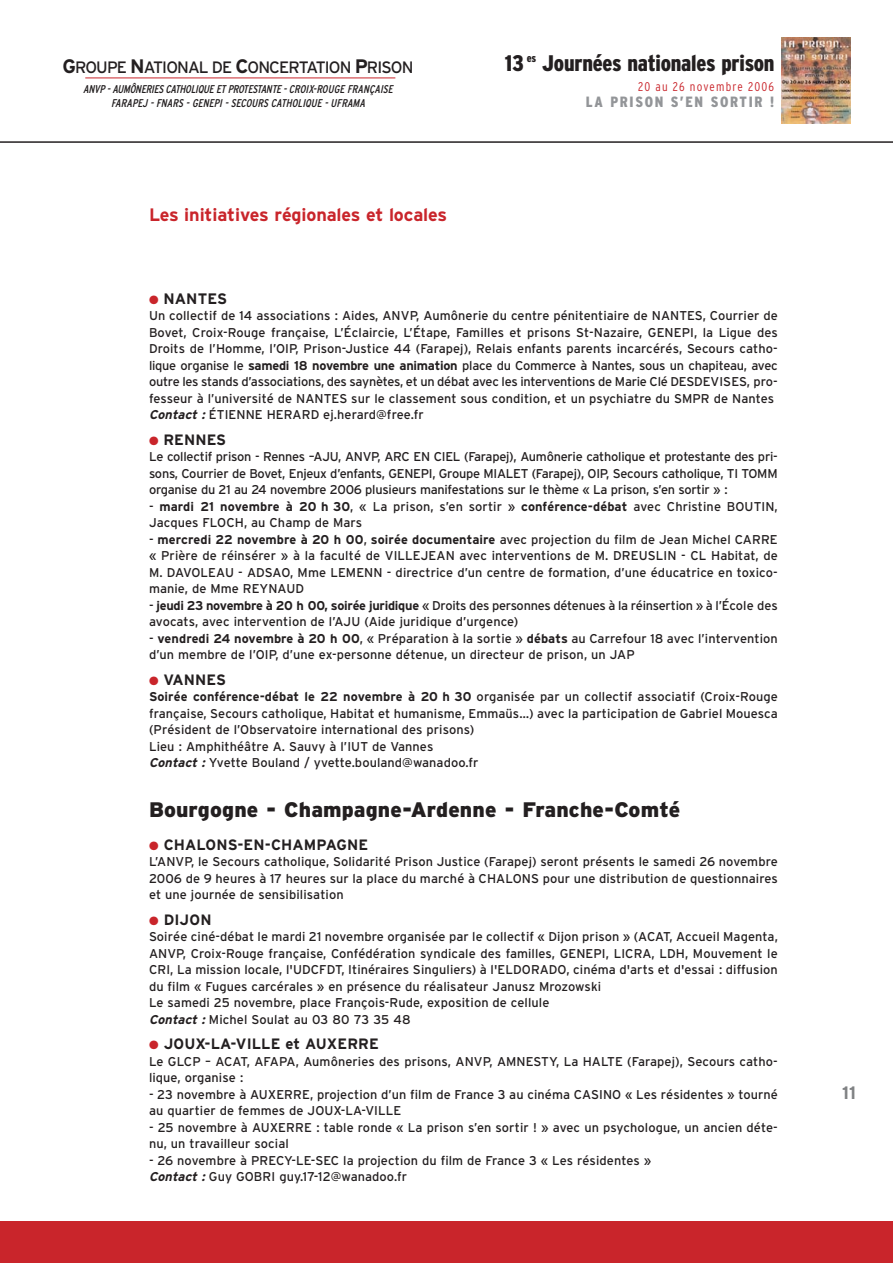
<style>
.page{position:relative;width:893px;height:1263px;background:#fff}
.page>*{position:absolute;margin:0;border:0;box-sizing:border-box;transform-origin:0 0}
.t1{font:900 condensed 22.5px "Interstate";letter-spacing:-.01em;color:#231f20}
.t2{font:900 21px "Interstate";letter-spacing:.005em;color:#231f20}
.t3{font:700 18px "Interstate";letter-spacing:-.005em;color:#c9252b}
.t4{font:700 18px "Interstate";color:#808284}
.t5{font:16.5px "Interstate";letter-spacing:-.055em;color:#231f20}
.t6{font:700 15.15px "Interstate";letter-spacing:.005em;color:#231f20}
.t7{font:700 15px "Interstate";letter-spacing:.005em;color:#231f20}
.t8{font:900 condensed 14.85px "Interstate";letter-spacing:.11em;color:#939598}
.t9{font:12.75px/16.5px "Interstate";letter-spacing:.005em;color:#231f20}
.t10{font:300 condensed 12.6px "Interstate";letter-spacing:.095em;color:#c9252b}
.t11{font:italic condensed 11.25px/14.2px "Interstate";letter-spacing:-.01em;color:#231f20;text-align:center}
.s1{font-weight:700;font-size:19.5px}
.s2{color:#c9252b}
.s3{font-weight:700}
.s4{font-weight:700;font-style:italic}
</style>
<div class="page">
<div style="left:0;top:1221px;width:892px;height:42px;background:#c9252b"></div>
<img style="left:781px;top:38px;width:69px;height:86px">
<hr style="left:0;top:141px;width:892px;height:2px;background:#231f20">
<hr style="left:85px;top:77px;width:310px;height:1px;background:#c9252b">
<p class="t5" style="left:63px;top:61px;width:352px"><span class="s1">G</span>ROUPE <span class="s1">N</span>ATIONAL DE <span class="s1">C</span>ONCERTATION <span class="s1">P</span>RISON</p>
<p class="t11" style="left:83px;top:83px;width:311px">ANVP - AUMÔNERIES CATHOLIQUE ET PROTESTANTE - CROIX-ROUGE FRANÇAISE<br>FARAPEJ - FNARS - GENEPI - SECOURS CATHOLIQUE - UFRAMA</p>
<h3 class="t3" style="left:149px;top:208px;width:300px">Les initiatives régionales et locales</h3>
<h1 class="t1" style="left:505px;top:55px;width:271px">13 <sup>es</sup> Journées nationales prison</h1>
<p class="t8" style="left:586px;top:96px;width:190px">LA PRISON S’EN SORTIR !</p>
<p class="t10" style="left:638px;top:82px;width:137px">20 au 26 novembre 2006</p>
<p class="t6" style="left:149px;top:293px;width:80px"><span class="s2">●</span> NANTES</p>
<p class="t9" style="left:149px;top:309px;width:630px">Un collectif de 14 associations : Aides, ANVP, Aumônerie du centre pénitentiaire de NANTES, Courrier de Bovet, Croix-Rouge française, L’Éclaircie, L’Étape, Familles et prisons St-Nazaire, GENEPI, la Ligue des Droits de l’Homme, l’OIP, Prison-Justice 44 (Farapej), Relais enfants parents incarcérés, Secours catho&shy;lique organise le <span class="s3">samedi 18 novembre une animation</span> place du Commerce à Nantes, sous un chapiteau, avec outre les stands d’associations, des saynètes, et un débat avec les interventions de Marie Clé DESDEVISES, pro&shy;fesseur à l’université de NANTES sur le classement sous condition, et un psychiatre du SMPR de Nantes <span class="s4">Contact :</span> ÉTIENNE HERARD ej.herard@free.fr</p>
<p class="t7" style="left:149px;top:434px;width:79px"><span class="s2">●</span> RENNES</p>
<p class="t9" style="left:149px;top:450px;width:630px;text-align:justify">Le collectif prison - Rennes –AJU, ANVP, ARC EN CIEL (Farapej), Aumônerie catholique et protestante des pri&shy;sons, Courrier de Bovet, Enjeux d’enfants, GENEPI, Groupe MIALET (Farapej), OIP, Secours catholique, TI TOMM organise du 21 au 24 novembre 2006 plusieurs manifestations sur le thème « La prison, s’en sortir » :</p>
<p class="t9" style="left:149px;top:500px;width:630px">- <span class="s3">mardi 21 novembre à 20 h 30</span>, « La prison, s’en sortir » <span class="s3">conférence-débat</span> avec Christine BOUTIN,<br>Jacques FLOCH, au Champ de Mars</p>
<p class="t9" style="left:149px;top:533px;width:630px;text-align:justify">- <span class="s3">mercredi 22 novembre à 20 h 00</span>, <span class="s3">soirée documentaire</span> avec projection du film de Jean Michel CARRE « Prière de réinsérer » à la faculté de VILLEJEAN avec interventions de M. DREUSLIN - CL Habitat, de M. DAVOLEAU - ADSAO, Mme LEMENN - directrice d’un centre de formation, d’une éducatrice en toxico&shy;manie, de Mme REYNAUD</p>
<p class="t9" style="left:149px;top:599px;width:630px">- <span class="s3">jeudi 23 novembre à 20 h 00, soirée juridique</span> « Droits des personnes détenues à la réinsertion » à l’École des avocats, avec intervention de l’AJU (Aide juridique d’urgence)</p>
<p class="t9" style="left:149px;top:632px;width:630px">- <span class="s3">vendredi 24 novembre à 20 h 00</span>, « Préparation à la sortie » <span class="s3">débats</span> au Carrefour 18 avec l’intervention d’un membre de l’OIP, d’une ex-personne détenue, un directeur de prison, un JAP</p>
<p class="t7" style="left:149px;top:674px;width:79px"><span class="s2">●</span> VANNES</p>
<p class="t9" style="left:149px;top:690px;width:630px"><span class="s3">Soirée conférence-débat le 22 novembre à 20 h 30</span> organisée par un collectif associatif (Croix-Rouge française, Secours catholique, Habitat et humanisme, Emmaüs…) avec la participation de Gabriel Mouesca (Président de l’Observatoire international des prisons)<br>Lieu : Amphithéâtre A. Sauvy à l’IUT de Vannes<br><span class="s4">Contact :</span> Yvette Bouland / yvette.bouland@wanadoo.fr</p>
<h2 class="t2" style="left:149px;top:802px;width:533px">Bourgogne - Champagne-Ardenne - Franche-Comté</h2>
<p class="t7" style="left:149px;top:839px;width:221px"><span class="s2">●</span> CHALONS-EN-CHAMPAGNE</p>
<p class="t9" style="left:149px;top:855px;width:630px;text-align:justify">L’ANVP, le Secours catholique, Solidarité Prison Justice (Farapej) seront présents le samedi 26 novembre 2006 de 9 heures à 17 heures sur la place du marché à CHALONS pour une distribution de questionnaires et une journée de sensibilisation</p>
<p class="t7" style="left:149px;top:914px;width:64px"><span class="s2">●</span> DIJON</p>
<p class="t9" style="left:149px;top:930px;width:630px">Soirée ciné-débat le mardi 21 novembre organisée par le collectif « Dijon prison » (ACAT, Accueil Magenta, ANVP, Croix-Rouge française, Confédération syndicale des familles, GENEPI, LICRA, LDH, Mouvement le CRI, La mission locale, l'UDCFDT, Itinéraires Singuliers) à l'ELDORADO, cinéma d'arts et d'essai : diffusion du film « Fugues carcérales » en présence du réalisateur Janusz Mrozowski<br>Le samedi 25 novembre, place François-Rude, exposition de cellule<br><span class="s4">Contact :</span> Michel Soulat au 03 80 73 35 48</p>
<p class="t7" style="left:149px;top:1039px;width:231px"><span class="s2">●</span> JOUX-LA-VILLE et AUXERRE</p>
<p class="t9" style="left:149px;top:1055px;width:630px">Le GLCP – ACAT, AFAPA, Aumôneries des prisons, ANVP, AMNESTY, La HALTE (Farapej), Secours catho&shy;lique, organise :</p>
<p class="t9" style="left:149px;top:1088px;width:630px">- 23 novembre à AUXERRE, projection d’un film de France 3 au cinéma CASINO « Les résidentes » tourné au quartier de femmes de JOUX-LA-VILLE</p>
<p class="t9" style="left:149px;top:1121px;width:630px">- 25 novembre à AUXERRE : table ronde « La prison s’en sortir ! » avec un psychologue, un ancien déte&shy;nu, un travailleur social</p>
<p class="t9" style="left:149px;top:1154px;width:503px">- 26 novembre à PRECY-LE-SEC la projection du film de France 3 « Les résidentes »<br><span class="s4">Contact :</span> Guy GOBRI guy.17-12@wanadoo.fr</p>
<h3 class="t4" style="left:842px;top:1086px;width:15px">11</h3>
</div>
